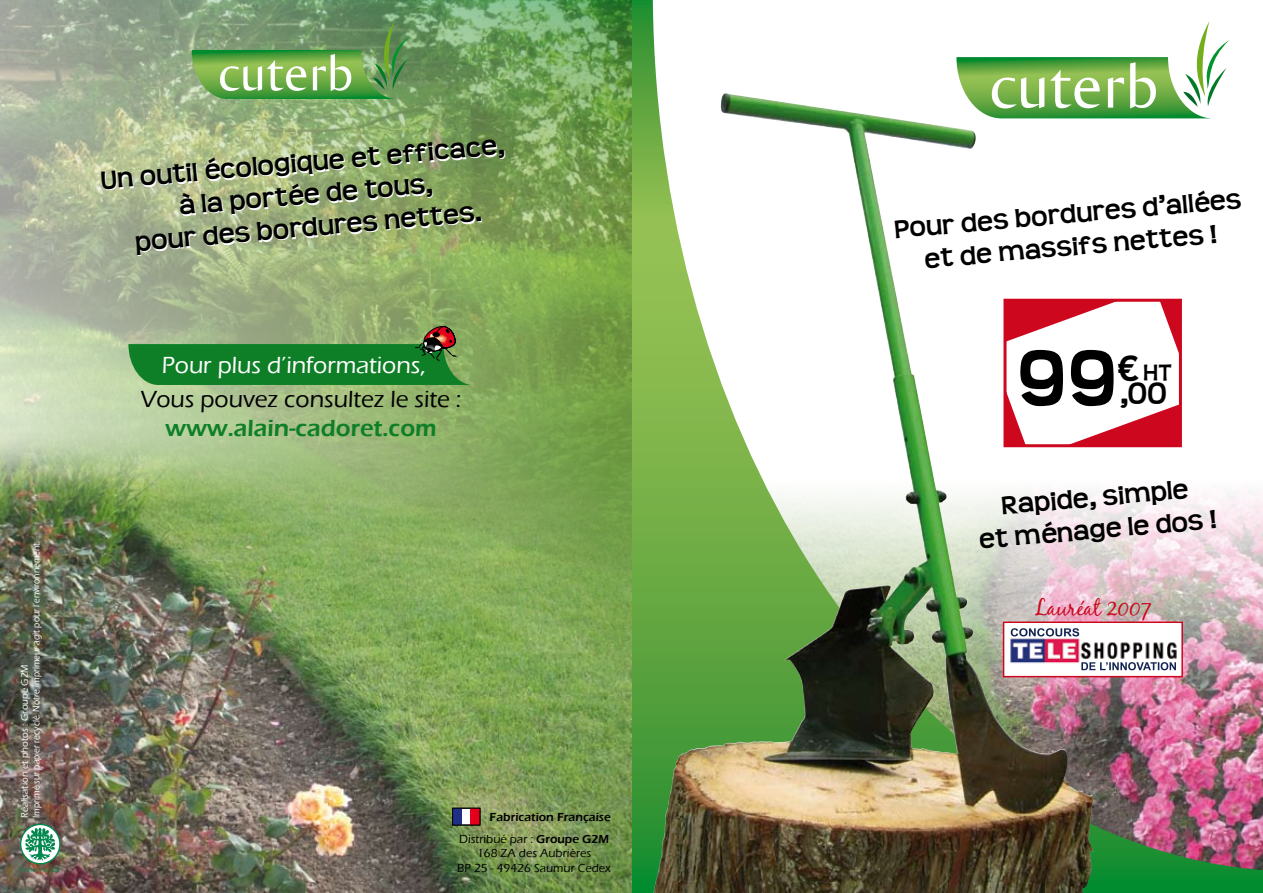
<style>
.page{position:relative;width:1263px;height:893px;background:#fff}
.page>*{position:absolute;margin:0;border:0;box-sizing:border-box;transform-origin:0 0}
.t1{font:700 82.5px "Teen";color:#000}
.t2{font:700 31.5px "Teen";color:#000}
.t3{font:700 27px/32.4px "Teen";color:#000;text-align:center}
.t4{font:500 24px "Eras ITC";color:#000}
.t5{font:500 24px "Eras ITC";color:#fff}
.t6{font:600 24px "Eras ITC";color:#0e7f26}
.t7{font:22.5px "Black Jack";color:#cd071e}
.t8{font:600 12px/22px "Eras ITC";color:#000;text-align:right}
.t9{font:500 12px/14.4px "Eras ITC";color:#000;text-align:center}
.t10{font:500 9.75px/11.7px "Eras ITC";color:#fff}
.s1{font-weight:500}
</style>
<div class="page">
<img style="left:631px;top:0;width:632px;height:893px">
<svg style="left:956px;top:21px;width:273px;height:97px"></svg>
<img style="left:653px;top:102px;width:441px;height:791px">
<div style="left:1003px;top:299px;width:179px;height:148px;border:3px solid #cd071e"></div>
<svg style="left:1005px;top:300px;width:175px;height:146px"></svg>
<div style="left:1003px;top:621px;width:180px;height:56px;background:#fff;border:2px solid #cd071e"></div>
<img style="left:1010px;top:631px;width:167px;height:40px">
<img style="left:1081px;top:662px;width:95px;height:8px">
<img style="left:1011px;top:628px;width:68px;height:8px">
<img style="left:0;top:717px;width:631px;height:176px">
<div style="left:453px;top:808px;width:27px;height:17px;background:#fff"></div>
<div style="left:453px;top:808px;width:9px;height:17px;background:#213087"></div>
<div style="left:471px;top:808px;width:9px;height:17px;background:#e2001a"></div>
<div style="left:452px;top:808px;width:28px;height:17px;border:1px solid #000"></div>
<img style="left:0;top:0;width:631px;height:717px">
<svg style="left:128px;top:325px;width:345px;height:60px;background:#428c44"></svg>
<svg style="left:20px;top:824px;width:41px;height:49px"></svg>
<svg style="left:192px;top:21px;width:218px;height:78px;background:#73a562"></svg>
<p class="t10" style="left:19px;top:818px;width:278px;rotate:-90deg">Réalisation et photos : Groupe G2M<br>Imprimé sur papier recyclé. Notre imprimeur agit pour l’environnement.</p>
<p class="t3" style="left:99px;top:164px;width:407px;rotate:-5deg">Un outil écologique et efficace, à la portée de tous,<br>pour des bordures nettes.</p>
<p class="t5" style="left:162px;top:351px;width:265px">Pour plus d’informations,</p>
<p class="t4" style="left:140px;top:386px;width:323px">Vous pouvez consultez le site :</p>
<p class="t6" style="left:165px;top:415px;width:273px">www.alain-cadoret.com</p>
<p class="t8" style="left:459px;top:806px;width:153px">Fabrication Française<br><span class="s1">Distribué par :</span> Groupe G2M</p>
<p class="t9" style="left:457px;top:846px;width:155px">168 ZA des Aubrières<br>BP 25 - 49426 Saumur Cedex</p>
<p class="t3" style="left:893px;top:213px;width:350px;rotate:-5deg">Pour des bordures d’allées et de massifs nettes !</p>
<h1 class="t1" style="left:1016px;top:330px;width:157px">99<sup>€</sup> <sup>HT</sup></h1>
<p class="t2" style="left:1120px;top:375px;width:49px">,00</p>
<p class="t3" style="left:975px;top:492px;width:240px;rotate:-5deg">Rapide, simple<br>et ménage le dos !</p>
<p class="t7" style="left:1035px;top:594px;width:118px">Lauréat 2007</p>
</div>
